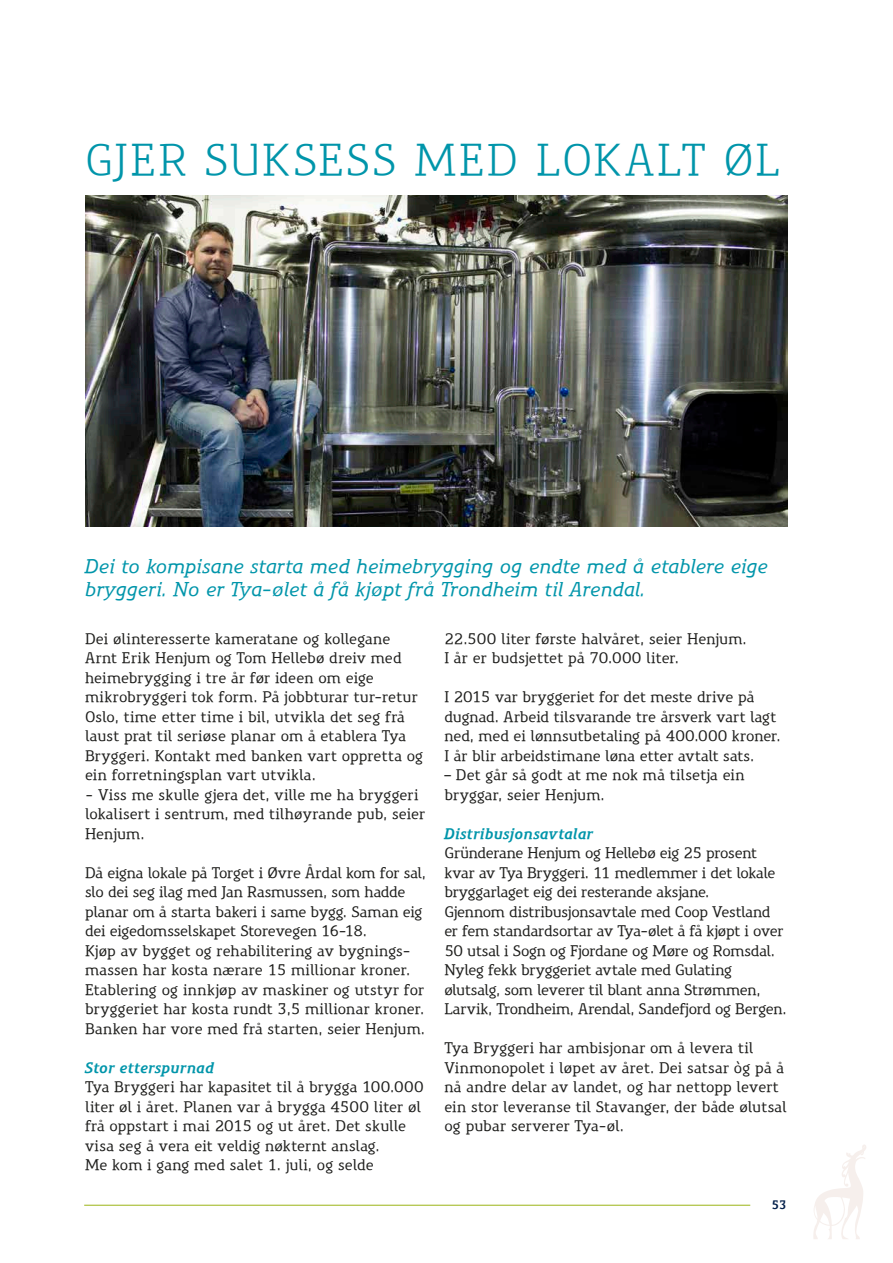
<style>
.page{position:relative;width:893px;height:1263px;background:#fff}
.page>*{position:absolute;margin:0;border:0;box-sizing:border-box;transform-origin:0 0}
.t1{font:43.5px "Precious Serif";letter-spacing:.04em;color:#0095aa}
.t2{font:italic 500 19.5px/23.4px "Precious Serif";letter-spacing:-.005em;color:#0095aa}
.t3{font:500 15px/19.5px "Precious Serif";color:#1d1d1b}
.t4{font:500 15px/19.5px "Precious Serif";letter-spacing:-.02em;color:#1d1d1b}
.t5{font:italic 700 15px "Precious Serif";letter-spacing:.01em;color:#0095aa}
.t6{font:700 12px "Precious Serif";color:#001e49}
</style>
<div class="page">
<hr style="left:84px;top:1205px;width:666px;height:1px;background:#9cb415">
<svg style="left:813px;top:1145px;width:53px;height:94px"></svg>
<img style="left:85px;top:195px;width:702px;height:331px">
<h1 class="t1" style="left:85px;top:132px;width:697px">GJER SUKSESS MED LOKALT ØL</h1>
<h2 class="t2" style="left:85px;top:554px;width:684px">Dei to kompisane starta med heimebrygging og endte med å etablere eige bryggeri. No er Tya-ølet å få kjøpt frå Trondheim til Arendal.</h2>
<p class="t3" style="left:85px;top:629px;width:340px">Dei ølinteresserte kameratane og kollegane Arnt Erik Henjum og Tom Hellebø dreiv med heimebrygging i tre år før ideen om eige mikrobryggeri tok form. På jobbturar tur-retur Oslo, time etter time i bil, utvikla det seg frå laust prat til seriøse planar om å etablera Tya Bryggeri. Kontakt med banken vart oppretta og ein forretningsplan vart utvikla.</p>
<p class="t3" style="left:85px;top:785px;width:342px">- Viss me skulle gjera det, ville me ha bryggeri lokalisert i sentrum, med tilhøyrande pub, seier<br>Henjum.</p>
<p class="t3" style="left:85px;top:863px;width:342px">Då eigna lokale på Torget i Øvre Årdal kom for sal, slo dei seg ilag med Jan Rasmussen, som hadde planar om å starta bakeri i same bygg. Saman eig dei eigedomsselskapet Storevegen 16-18.<br>Kjøp av bygget og rehabilitering av bygnings&shy;massen har kosta nærare 15 millionar kroner.<br>Etablering og innkjøp av maskiner og utstyr for bryggeriet har kosta rundt 3,5 millionar kroner.<br>Banken har vore med frå starten, seier Henjum.</p>
<p class="t5" style="left:85px;top:1058px;width:130px">Stor etterspurnad</p>
<p class="t3" style="left:85px;top:1077px;width:340px">Tya Bryggeri har kapasitet til å brygga 100.000 liter øl i året. Planen var å brygga 4500 liter øl frå oppstart i mai 2015 og ut året. Det skulle visa seg å vera eit veldig nøkternt anslag.<br>Me kom i gang med salet 1. juli, og selde</p>
<p class="t3" style="left:444px;top:629px;width:304px">22.500 liter første halvåret, seier Henjum.<br>I år er budsjettet på 70.000 liter.</p>
<p class="t3" style="left:444px;top:687px;width:338px">I 2015 var bryggeriet for det meste drive på dugnad. Arbeid tilsvarande tre årsverk vart lagt ned, med ei lønnsutbetaling på 400.000 kroner.<br>I år blir arbeidstimane løna etter avtalt sats.</p>
<p class="t3" style="left:444px;top:765px;width:302px">– Det går så godt at me nok må tilsetja ein bryggar, seier Henjum.</p>
<p class="t5" style="left:444px;top:824px;width:150px">Distribusjonsavtalar</p>
<p class="t4" style="left:444px;top:843px;width:344px">Gründerane Henjum og Hellebø eig 25 prosent kvar av Tya Bryggeri. 11 medlemmer i det lokale bryggarlaget eig dei resterande aksjane.<br>Gjennom distribusjonsavtale med Coop Vestland er fem standardsortar av Tya-ølet å få kjøpt i over 50 utsal i Sogn og Fjordane og Møre og Romsdal.<br>Nyleg fekk bryggeriet avtale med Gulating ølutsalg, som leverer til blant anna Strømmen, Larvik, Trondheim, Arendal, Sandefjord og Bergen.</p>
<p class="t3" style="left:444px;top:1038px;width:344px">Tya Bryggeri har ambisjonar om å levera til Vinmonopolet i løpet av året. Dei satsar òg på å nå andre delar av landet, og har nettopp levert ein stor leveranse til Stavanger, der både ølutsal og pubar serverer Tya-øl.</p>
<p class="t6" style="left:771px;top:1197px;width:17px">53</p>
</div>
